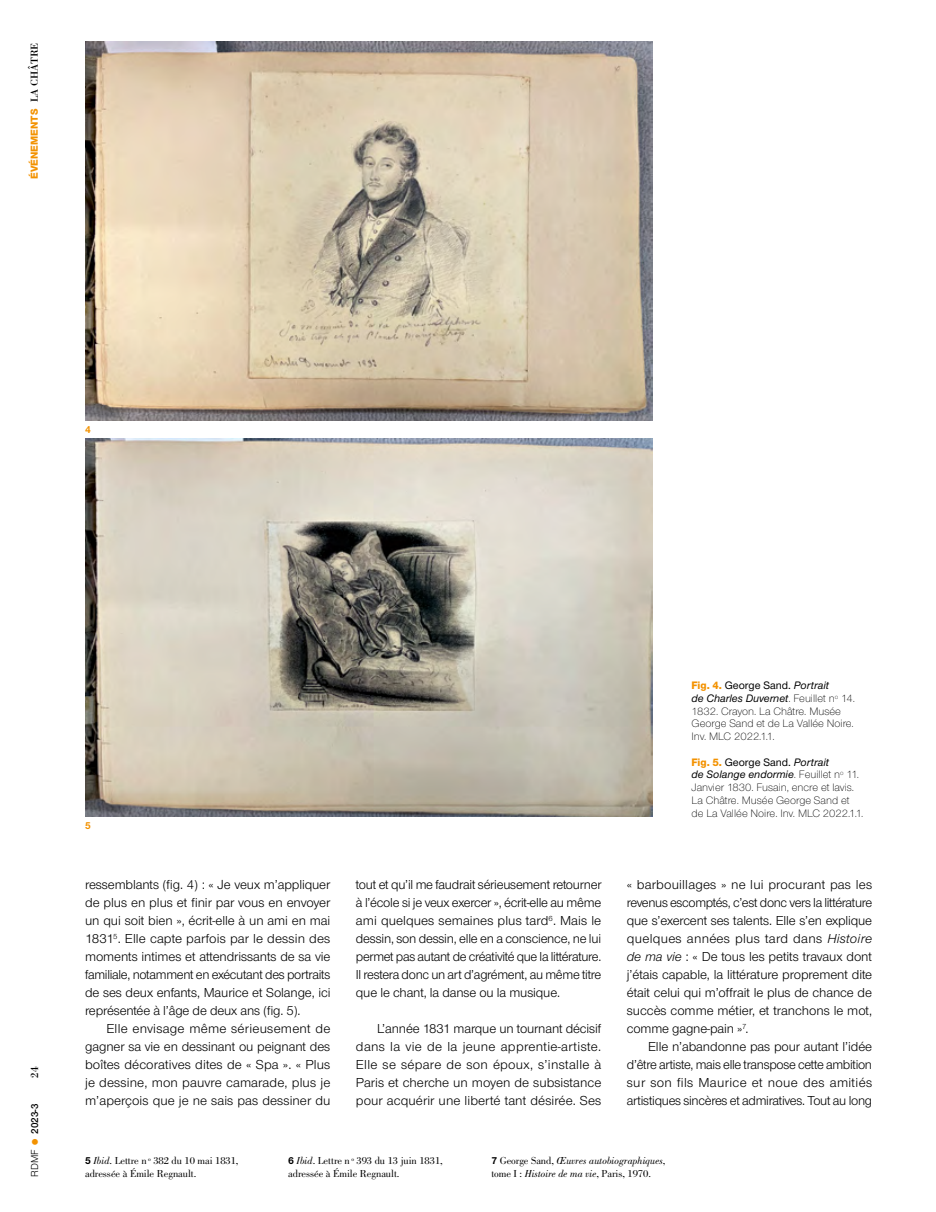
<style>
.page{position:relative;width:936px;height:1212px;background:#fff}
.page>*{position:absolute;margin:0;border:0;box-sizing:border-box;transform-origin:0 0}
.t1{font:13.5px/18px "Nimbus Sans Novus T";letter-spacing:-.01em;color:#000;text-align:justify}
.t2{font:300 11.25px/12.8px "Nimbus Sans Novus T";color:#000}
.t3{font:11.25px "Bodoni";color:#000}
.t4{font:10.5px/12.8px "Bodoni";letter-spacing:-.005em;color:#000}
.t5{font:italic 10.5px/12.8px "Bodoni";letter-spacing:-.005em;color:#000}
.t6{font:800 10.5px "Nimbus Sans Novus T";color:#f39200}
.t7{font:600 10.5px "Nimbus Sans Novus T";color:#000}
.t8{font:10.5px "Nimbus Sans Novus T";color:#000}
.t9{font:700 10.5px "Nimbus Sans Novus T";color:#f39200}
.s1{font-family:"Bodoni";font-weight:400;color:#000}
.s2{font-weight:800;color:#f39200}
.s3{font-weight:500}
.s4{font-weight:500;font-style:italic}
.s5{font-style:italic}
.s6{font-family:"Nimbus Sans Novus T";font-weight:700}
.s7{font-family:"Nimbus Sans Novus T";font-weight:700;font-style:normal}
.s8{font-style:normal}
</style>
<div class="page">
<img style="left:85px;top:439px;width:567px;height:378px">
<img style="left:85px;top:42px;width:567px;height:379px">
<p class="t6" style="left:28px;top:179px;width:138px;rotate:-90deg">ÉVÉNEMENTS <span class="s1">LA CHÂTRE</span></p>
<p class="t9" style="left:85px;top:423px;width:7px">4</p>
<p class="t3" style="left:28px;top:1078px;width:13px;rotate:-90deg">24</p>
<p class="t7" style="left:29px;top:1134px;width:32px;rotate:-90deg">2023-3</p>
<p class="t8" style="left:29px;top:1177px;width:29px;rotate:-90deg">RDMF</p>
<p class="t9" style="left:85px;top:819px;width:7px">5</p>
<p class="t1" style="left:85px;top:875px;width:247px">ressemblants (fig. 4) : « Je veux m’appliquer de plus en plus et finir par vous en envoyer un qui soit bien », écrit-elle à un ami en mai 1831<sup>5</sup>. Elle capte parfois par le dessin des moments intimes et attendrissants de sa vie familiale, notamment en exécutant des portraits de ses deux enfants, Maurice et Solange, ici représentée à l’âge de deux ans (fig. 5).</p>
<p class="t1" style="left:85px;top:1019px;width:247px;text-indent:21px">Elle envisage même sérieusement de gagner sa vie en dessinant ou peignant des boîtes décoratives dites de « Spa ». « Plus je dessine, mon pauvre camarade, plus je m’aperçois que je ne sais pas dessiner du</p>
<p class="t1" style="left:356px;top:875px;width:247px">tout et qu’il me faudrait sérieusement retourner à l’école si je veux exercer », écrit-elle au même ami quelques semaines plus tard<sup>6</sup>. Mais le dessin, son dessin, elle en a conscience, ne lui permet pas autant de créativité que la littérature.<br>Il restera donc un art d’agrément, au même titre que le chant, la danse ou la musique.</p>
<p class="t1" style="left:356px;top:1019px;width:247px;text-indent:21px">L’année 1831 marque un tournant décisif dans la vie de la jeune apprentie-artiste.<br>Elle se sépare de son époux, s’installe à Paris et cherche un moyen de subsistance pour acquérir une liberté tant désirée. Ses</p>
<p class="t2" style="left:691px;top:679px;width:165px"><span class="s2">Fig. 4.</span> <span class="s3">George Sand.</span> <span class="s4">Portrait<br>de Charles Duvernet</span>. Feuillet n<sup>o</sup> 14.<br>1832. Crayon. La Châtre. Musée<br>George Sand et de La Vallée Noire.<br>Inv. MLC 2022.1.1.</p>
<p class="t2" style="left:691px;top:755px;width:173px"><span class="s2">Fig. 5.</span> <span class="s3">George Sand.</span> <span class="s4">Portrait<br>de Solange endormie</span>. Feuillet n<sup>o</sup> 11.<br>Janvier 1830. Fusain, encre et lavis.<br>La Châtre. Musée George Sand et de La Vallée Noire. Inv. MLC 2022.1.1.</p>
<p class="t1" style="left:626px;top:875px;width:247px">« barbouillages » ne lui procurant pas les revenus escomptés, c’est donc vers la littérature que s’exercent ses talents. Elle s’en explique quelques années plus tard dans <span class="s5">Histoire de ma vie</span> : « De tous les petits travaux dont j’étais capable, la littérature proprement dite était celui qui m’offrait le plus de chance de succès comme métier, et tranchons le mot, comme gagne-pain »<sup>7</sup>.</p>
<p class="t1" style="left:626px;top:1037px;width:247px;text-indent:21px">Elle n’abandonne pas pour autant l’idée d’être artiste, mais elle transpose cette ambition sur son fils Maurice et noue des amitiés artistiques sincères et admiratives. Tout au long</p>
<p class="t4" style="left:85px;top:1154px;width:155px"><span class="s6">5</span> <span class="s5">Ibid</span>. Lettre n <sup>o</sup> 382 du 10 mai 1831, adressée à Émile Regnault.</p>
<p class="t4" style="left:288px;top:1154px;width:156px"><span class="s6">6</span> <span class="s5">Ibid</span>. Lettre n <sup>o</sup> 393 du 13 juin 1831, adressée à Émile Regnault.</p>
<p class="t5" style="left:491px;top:1154px;width:176px"><span class="s7">7</span> <span class="s8">George Sand,</span> Œuvres autobiographiques<span class="s8">, tome I :</span> Histoire de ma vie<span class="s8">, Paris, 1970.</span></p>
</div>
